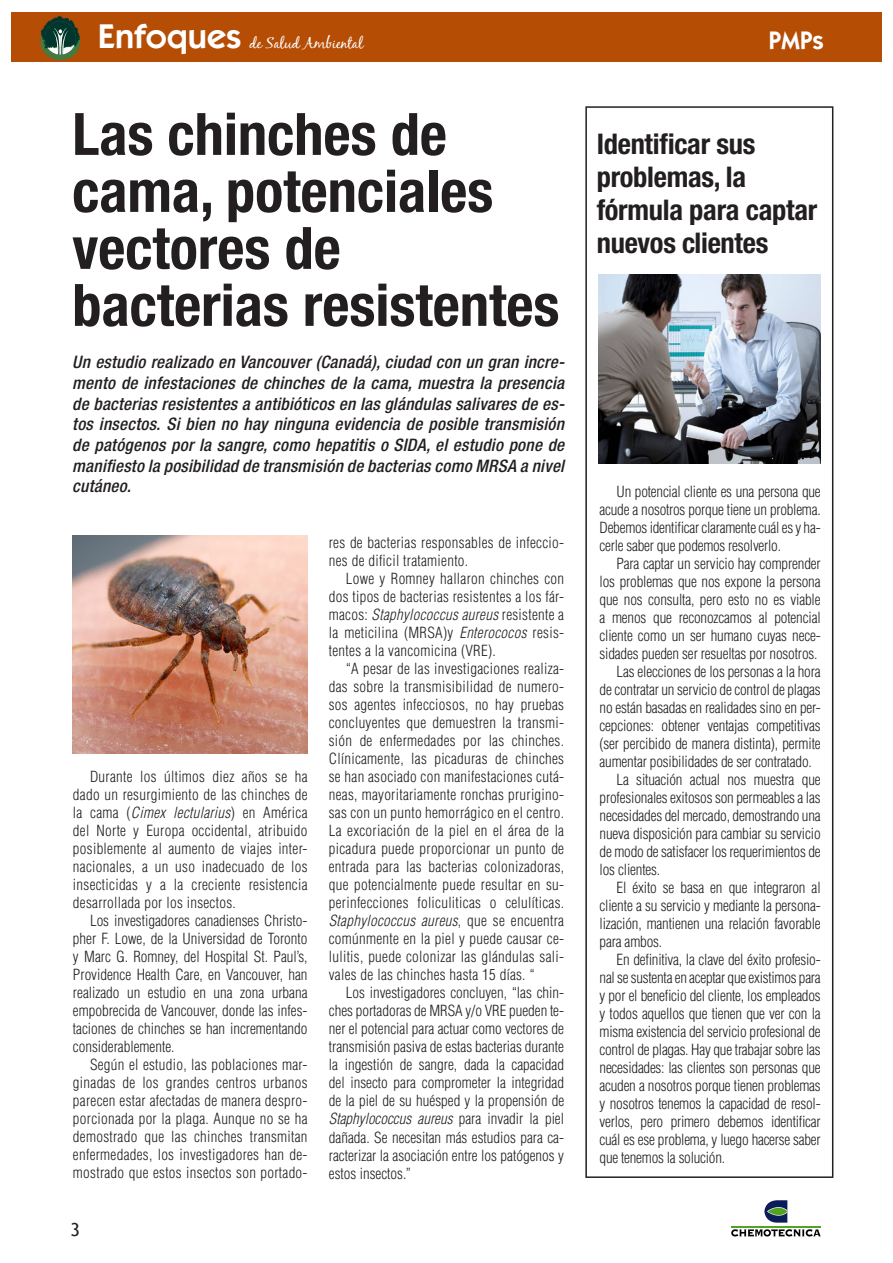
<style>
.page{position:relative;width:893px;height:1263px;background:#fff}
.page>*{position:absolute;margin:0;border:0;box-sizing:border-box;transform-origin:0 0}
.t1{font:700 condensed 58.5px/57px "Helvetica Neue";color:#231f20}
.t2{font:600 34.5px "Itc Kabel";color:#fff}
.t3{font:700 condensed 28.5px/33px "Helvetica Neue";letter-spacing:-.01em;color:#231f20}
.t4{font:600 25.5px "Itc Kabel";color:#fff}
.t5{font:18px "Trebuchet MS";color:#231f20}
.t6{font:italic 500 condensed 17.25px/20.7px "Helvetica Neue";letter-spacing:.015em;color:#231f20;text-align:justify}
.t7{font:300 condensed 15px/18px "Helvetica";letter-spacing:-.01em;color:#231f20;text-align:justify}
.t8{font:300 condensed 15px/18px "Helvetica";letter-spacing:.02em;color:#231f20}
.t9{font:15px "Black Jack";color:#fff}
.s1{font-style:italic}
</style>
<div class="page">
<hr style="left:731px;top:1226px;width:90px;height:1px;background:#52a321">
<svg style="left:731px;top:1229px;width:90px;height:8px"></svg>
<svg style="left:764px;top:1200px;width:23px;height:22px"></svg>
<div style="left:11px;top:12px;width:871px;height:50px;background:#b54d05"></div>
<div style="left:41px;top:24px;width:39px;height:36px;background:#457a40;border-radius:50%"></div>
<svg style="left:40px;top:16px;width:41px;height:39px"></svg>
<img style="left:72px;top:536px;width:236px;height:217px">
<img style="left:598px;top:274px;width:223px;height:190px">
<div style="left:585px;top:106px;width:248px;height:1072px;border:2px solid #231f20"></div>
<h2 class="t2" style="left:98px;top:16px;width:145px">Enfoques</h2>
<p class="t9" style="left:249px;top:35px;width:115px">de Salud Ambiental</p>
<h3 class="t4" style="left:769px;top:25px;width:57px">PMPs</h3>
<h1 class="t1" style="left:72px;top:105px;width:489px">Las chinches de cama, potenciales vectores de bacterias resistentes</h1>
<p class="t6" style="left:72px;top:352px;width:494px">Un estudio realizado en Vancouver (Canadá), ciudad con un gran incre&shy;mento de infestaciones de chinches de la cama, muestra la presencia de bacterias resistentes a antibióticos en las glándulas salivares de es&shy;tos insectos. Si bien no hay ninguna evidencia de posible transmisión de patógenos por la sangre, como hepatitis o SIDA, el estudio pone de manifiesto la posibilidad de transmisión de bacterias como MRSA a nivel cutáneo.</p>
<p class="t7" style="left:73px;top:767px;width:236px;text-indent:17px">Durante los últimos diez años se ha dado un resurgimiento de las chinches de la cama (<span class="s1">Cimex lectularius</span>) en América del Norte y Europa occidental, atribuido posiblemente al aumento de viajes inter&shy;nacionales, a un uso inadecuado de los insecticidas y a la creciente resistencia desarrollada por los insectos.</p>
<p class="t7" style="left:73px;top:911px;width:236px;text-indent:17px">Los investigadores canadienses Christo&shy;pher F. Lowe, de la Universidad de Toronto y Marc G. Romney, del Hospital St. Paul’s, Providence Health Care, en Vancouver, han realizado un estudio en una zona urbana empobrecida de Vancouver, donde las infes&shy;taciones de chinches se han incrementando considerablemente.</p>
<p class="t7" style="left:73px;top:1055px;width:236px;text-indent:17px">Según el estudio, las poblaciones mar&shy;ginadas de los grandes centros urbanos parecen estar afectadas de manera despro&shy;porcionada por la plaga. Aunque no se ha demostrado que las chinches transmitan enfermedades, los investigadores han de&shy;mostrado que estos insectos son portado-</p>
<p class="t5" style="left:70px;top:1219px;width:11px">3</p>
<p class="t8" style="left:329px;top:534px;width:237px">res de bacterias responsables de infeccio&shy;nes de dificil tratamiento.</p>
<p class="t7" style="left:329px;top:570px;width:237px;text-indent:17px">Lowe y Romney hallaron chinches con dos tipos de bacterias resistentes a los fár&shy;macos: <span class="s1">Staphylococcus aureus</span> resistente a la meticilina (MRSA)y <span class="s1">Enterococos</span> resis&shy;tentes a la vancomicina (VRE).</p>
<p class="t7" style="left:329px;top:660px;width:237px;text-indent:17px">“A pesar de las investigaciones realiza&shy;das sobre la transmisibilidad de numero&shy;sos agentes infecciosos, no hay pruebas concluyentes que demuestren la transmi&shy;sión de enfermedades por las chinches.<br>Clínicamente, las picaduras de chinches se han asociado con manifestaciones cutá&shy;neas, mayoritariamente ronchas prurigino&shy;sas con un punto hemorrágico en el centro.<br>La excoriación de la piel en el área de la picadura puede proporcionar un punto de entrada para las bacterias colonizadoras, que potencialmente puede resultar en su&shy;perinfecciones foliculiticas o celulíticas.<br><span class="s1">Staphylococcus aureus</span>, que se encuentra comúnmente en la piel y puede causar ce&shy;lulitis, puede colonizar las glándulas sali&shy;vales de las chinches hasta 15 días. “</p>
<p class="t7" style="left:329px;top:984px;width:237px;text-indent:17px">Los investigadores concluyen, “las chin&shy;ches portadoras de MRSA y/o VRE pueden te&shy;ner el potencial para actuar como vectores de transmisión pasiva de estas bacterias durante la ingestión de sangre, dada la capacidad del insecto para comprometer la integridad de la piel de su huésped y la propensión de <span class="s1">Staphylococcus aureus</span> para invadir la piel dañada. Se necesitan más estudios para ca&shy;racterizar la asociación entre los patógenos y estos insectos.”</p>
<h3 class="t3" style="left:597px;top:127px;width:222px">Identificar sus problemas, la fórmula para captar nuevos clientes</h3>
<p class="t7" style="left:600px;top:482px;width:223px;text-indent:17px">Un potencial cliente es una persona que acude a nosotros porque tiene un problema.<br>Debemos identificar claramente cuál es y ha&shy;cerle saber que podemos resolverlo.</p>
<p class="t7" style="left:617px;top:554px;width:206px">Para captar un servicio hay comprender</p>
<p class="t7" style="left:600px;top:572px;width:223px">los problemas que nos expone la persona</p>
<p class="t7" style="left:600px;top:590px;width:223px">que nos consulta, pero esto no es viable</p>
<p class="t7" style="left:600px;top:608px;width:223px">a menos que reconozcamos al potencial</p>
<p class="t7" style="left:600px;top:626px;width:223px">cliente como un ser humano cuyas nece-</p>
<p class="t7" style="left:600px;top:644px;width:219px">sidades pueden ser resueltas por nosotros.</p>
<p class="t7" style="left:617px;top:662px;width:206px">Las elecciones de los personas a la hora</p>
<p class="t7" style="left:600px;top:680px;width:223px">de contratar un servicio de control de plagas</p>
<p class="t7" style="left:600px;top:698px;width:223px">no están basadas en realidades sino en per-</p>
<p class="t7" style="left:600px;top:716px;width:223px">cepciones: obtener ventajas competitivas</p>
<p class="t7" style="left:600px;top:734px;width:223px">(ser percibido de manera distinta), permite</p>
<p class="t7" style="left:600px;top:752px;width:214px">aumentar posibilidades de ser contratado.</p>
<p class="t7" style="left:617px;top:770px;width:206px">La situación actual nos muestra que</p>
<p class="t7" style="left:600px;top:788px;width:223px">profesionales exitosos son permeables a las</p>
<p class="t7" style="left:600px;top:806px;width:223px">necesidades del mercado, demostrando una</p>
<p class="t7" style="left:600px;top:824px;width:223px">nueva disposición para cambiar su servicio</p>
<p class="t7" style="left:600px;top:842px;width:223px">de modo de satisfacer los requerimientos de</p>
<p class="t7" style="left:600px;top:860px;width:62px">los clientes.</p>
<p class="t7" style="left:617px;top:878px;width:206px">El éxito se basa en que integraron al</p>
<p class="t7" style="left:600px;top:896px;width:223px">cliente a su servicio y mediante la persona-</p>
<p class="t7" style="left:600px;top:914px;width:223px">lización, mantienen una relación favorable</p>
<p class="t7" style="left:600px;top:932px;width:64px">para ambos.</p>
<p class="t7" style="left:617px;top:950px;width:206px">En definitiva, la clave del éxito profesio-</p>
<p class="t7" style="left:600px;top:968px;width:223px">nal se sustenta en aceptar que existimos para</p>
<p class="t7" style="left:600px;top:986px;width:223px">y por el beneficio del cliente, los empleados</p>
<p class="t7" style="left:600px;top:1004px;width:223px">y todos aquellos que tienen que ver con la</p>
<p class="t7" style="left:600px;top:1022px;width:223px">misma existencia del servicio profesional de</p>
<p class="t7" style="left:600px;top:1040px;width:223px">control de plagas. Hay que trabajar sobre las</p>
<p class="t7" style="left:600px;top:1058px;width:223px">necesidades: las clientes son personas que</p>
<p class="t7" style="left:600px;top:1076px;width:223px">acuden a nosotros porque tienen problemas</p>
<p class="t7" style="left:600px;top:1094px;width:223px">y nosotros tenemos la capacidad de resol-</p>
<p class="t7" style="left:600px;top:1112px;width:223px">verlos, pero primero debemos identificar</p>
<p class="t7" style="left:600px;top:1130px;width:223px">cuál es ese problema, y luego hacerse saber</p>
<p class="t7" style="left:600px;top:1148px;width:127px">que tenemos la solución.</p>
</div>
